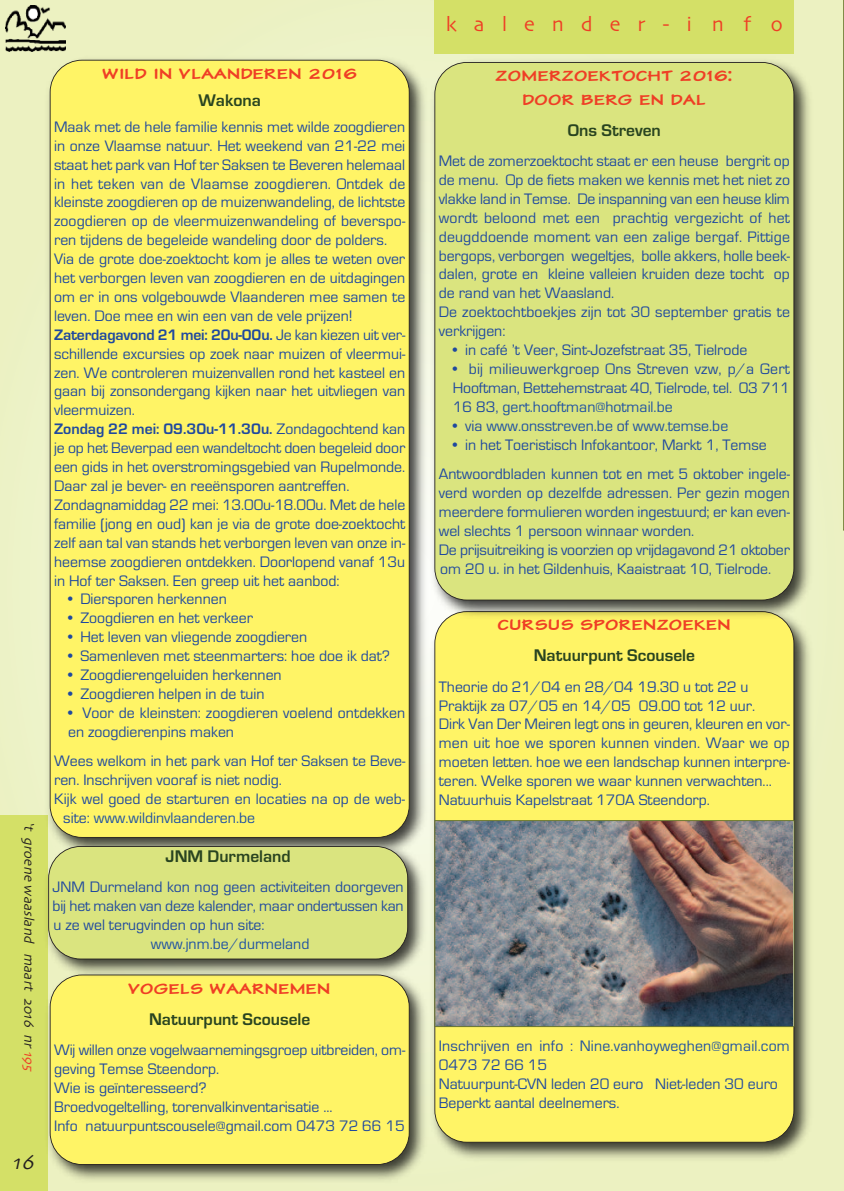
<style>
.page{position:relative;width:844px;height:1191px;background:#fff}
.page>*{position:absolute;margin:0;border:0;box-sizing:border-box;transform-origin:0 0}
.t1{font:21px "Skia";letter-spacing:.805em;color:#ef3e25}
.t2{font:italic 21px "Skia";color:#231f20}
.t3{font:700 17.5px "Eurostile";color:#294420}
.t4{font:15.75px/18.9px "Eurostile";color:#1f499f}
.t5{font:15.75px/23.6px "Comicbk";color:#ef3e25;text-align:center}
.t6{font:15.75px "Eurostile";color:#1e51a3}
.t7{font:italic 14px "Skia";color:#231f20}
.s1{color:#ef3e25}
.s2{font-weight:700}
.s3{color:#1f499f}
.s4{color:#1e51a3}
</style>
<div class="page">
<div style="left:0;top:0;width:843px;height:1191px;background:#ecf1c1"></div>
<div style="left:434px;top:0;width:360px;height:53px;background:#d4e067"></div>
<div style="left:0;top:815px;width:48px;height:376px;background:#d4e067"></div>
<img style="left:6px;top:6px;width:60px;height:46px">
<img style="left:430px;top:623px;width:380px;height:536px">
<div style="left:434px;top:611px;width:359px;height:531px;background:#fff466;border-radius:32px"></div>
<img style="left:42px;top:59px;width:390px;height:801px">
<div style="left:50px;top:60px;width:359px;height:777px;background:#fff466;border-radius:32px"></div>
<div style="left:50px;top:60px;width:359px;height:778px;border:2px solid #231f20;border-radius:32px"></div>
<img style="left:436px;top:822px;width:355px;height:203px">
<div style="left:434px;top:820px;width:360px;height:207px;border:1px solid #6d7831"></div>
<img style="left:48px;top:966px;width:384px;height:214px">
<div style="left:50px;top:975px;width:359px;height:189px;background:#fff466;border-radius:32px"></div>
<div style="left:50px;top:974px;width:359px;height:191px;border:2px solid #231f20;border-radius:32px"></div>
<img style="left:42px;top:838px;width:388px;height:144px">
<div style="left:49px;top:846px;width:358px;height:113px;background:#dae47f;border-radius:32px"></div>
<div style="left:48px;top:846px;width:360px;height:113px;border:2px solid #231f20;border-radius:32px"></div>
<img style="left:426px;top:59px;width:384px;height:564px">
<div style="left:434px;top:62px;width:359px;height:538px;background:#dae47f;border-radius:32px"></div>
<div style="left:434px;top:62px;width:360px;height:538px;border:2px solid #231f20;border-radius:32px"></div>
<svg style="left:843px;top:0;width:1px;height:530px"></svg>
<p class="t7" style="left:38px;top:822px;width:254px;rotate:90deg">‘t groene waasland maart 2016 nr <span class="s1">195</span></p>
<h1 class="t2" style="left:12px;top:1149px;width:29px">16</h1>
<p class="t5" style="left:102px;top:61px;width:256px">WILD IN VLAANDEREN 2016</p>
<p class="t3" style="left:198px;top:89px;width:64px">Wakona</p>
<p class="t4" style="left:54px;top:117px;width:352px">Maak met de hele familie kennis met wilde zoogdieren in onze Vlaamse natuur. Het weekend van 21-22 mei staat het park van Hof ter Saksen te Beveren helemaal in het teken van de Vlaamse zoogdieren. Ontdek de kleinste zoogdieren op de muizenwandeling, de lichtste zoogdieren op de vleermuizenwandeling of beverspo&shy;ren tijdens de begeleide wandeling door de polders.<br>Via de grote doe-zoektocht kom je alles te weten over het verborgen leven van zoogdieren en de uitdagingen om er in ons volgebouwde Vlaanderen mee samen te leven. Doe mee en win een van de vele prijzen!<br><span class="s2">Zaterdagavond 21 mei: 20u-00u.</span> Je kan kiezen uit ver&shy;schillende excursies op zoek naar muizen of vleermui&shy;zen. We controleren muizenvallen rond het kasteel en gaan bij zonsondergang kijken naar het uitvliegen van vleermuizen.<br><span class="s2">Zondag 22 mei: 09.30u-11.30u.</span> Zondagochtend kan je op het Beverpad een wandeltocht doen begeleid door een gids in het overstromingsgebied van Rupelmonde.<br>Daar zal je bever- en reeënsporen aantreffen.<br>Zondagnamiddag 22 mei: 13.00u-18.00u. Met de hele familie (jong en oud) kan je via de grote doe-zoektocht zelf aan tal van stands het verborgen leven van onze in&shy;heemse zoogdieren ontdekken. Doorlopend vanaf 13u in Hof ter Saksen. Een greep uit het aanbod:</p>
<p class="t4" style="left:68px;top:589px;width:160px">• Diersporen herkennen</p>
<p class="t4" style="left:68px;top:608px;width:186px">• Zoogdieren en het verkeer</p>
<p class="t4" style="left:68px;top:627px;width:241px">• Het leven van vliegende zoogdieren</p>
<p class="t4" style="left:68px;top:646px;width:323px">• Samenleven met steenmarters: hoe doe ik dat?</p>
<p class="t4" style="left:68px;top:665px;width:215px">• Zoogdierengeluiden herkennen</p>
<p class="t4" style="left:68px;top:684px;width:198px">• Zoogdieren helpen in de tuin</p>
<p class="t4" style="left:68px;top:703px;width:338px">• Voor de kleinsten: zoogdieren voelend ontdekken en zoogdierenpins maken</p>
<p class="t4" style="left:54px;top:751px;width:352px">Wees welkom in het park van Hof ter Saksen te Beve-</p>
<p class="t4" style="left:54px;top:770px;width:229px">ren. Inschrijven vooraf is niet nodig.</p>
<p class="t4" style="left:54px;top:789px;width:352px">Kijk wel goed de starturen en locaties na op de web-</p>
<p class="t6" style="left:63px;top:808px;width:193px"><span class="s3">site:</span> www.wildinvlaanderen.be</p>
<p class="t3" style="left:166px;top:845px;width:126px">JNM Durmeland</p>
<p class="t4" style="left:53px;top:877px;width:352px;text-align:justify">JNM Durmeland kon nog geen activiteiten doorgeven bij het maken van deze kalender, maar ondertussen kan u ze wel terugvinden op hun site:</p>
<p class="t6" style="left:151px;top:934px;width:160px">www.jnm.be/durmeland</p>
<p class="t5" style="left:128px;top:976px;width:204px">VOGELS WAARNEMEN</p>
<p class="t3" style="left:149px;top:1008px;width:163px">Natuurpunt Scousele</p>
<p class="t4" style="left:54px;top:1040px;width:352px">Wij willen onze vogelwaarnemingsgroep uitbreiden, om&shy;geving Temse Steendorp.<br>Wie is geïnteresseerd?<br>Broedvogeltelling, torenvalkinventarisatie ...<br>Info natuurpuntscousele@gmail.com 0473 72 66 15</p>
<h1 class="t1" style="left:446px;top:12px;width:338px">kalender-i n f o</h1>
<p class="t5" style="left:495px;top:64px;width:239px">ZOMERZOEKTOCHT 2016:<br>DOOR BERG EN DAL</p>
<p class="t3" style="left:567px;top:119px;width:94px">Ons Streven</p>
<p class="t4" style="left:438px;top:151px;width:352px">Met de zomerzoektocht staat er een heuse bergrit op de menu. Op de fiets maken we kennis met het niet zo vlakke land in Temse. De inspanning van een heuse klim wordt beloond met een prachtig vergezicht of het deugddoende moment van een zalige bergaf. Pittige bergops, verborgen wegeltjes, bolle akkers, holle beek&shy;dalen, grote en kleine valleien kruiden deze tocht op de rand van het Waasland.<br>De zoektochtboekjes zijn tot 30 september gratis te verkrijgen:</p>
<p class="t4" style="left:452px;top:340px;width:296px">• in café ’t Veer, Sint-Jozefstraat 35, Tielrode</p>
<p class="t4" style="left:452px;top:359px;width:338px;text-align:justify">• bij milieuwerkgroep Ons Streven vzw, p/a Gert Hooftman, Bettehemstraat 40, Tielrode, tel. 03 711<br>16 83, <span class="s4">gert.hooftman@hotmail.be</span></p>
<p class="t6" style="left:452px;top:416px;width:277px"><span class="s3">• via</span> www.onsstreven.be <span class="s3">of</span> www.temse.be</p>
<p class="t4" style="left:438px;top:429px;width:352px;line-height:29.4px;text-align:center">• in het Toeristisch Infokantoor, Markt 1, Temse<br>Antwoordbladen kunnen tot en met 5 oktober ingele-</p>
<p class="t4" style="left:438px;top:483px;width:352px">verd worden op dezelfde adressen. Per gezin mogen meerdere formulieren worden ingestuurd; er kan even&shy;wel slechts 1 persoon winnaar worden.<br>De prijsuitreiking is voorzien op vrijdagavond 21 oktober om 20 u. in het Gildenhuis, Kaaistraat 10, Tielrode.</p>
<p class="t5" style="left:497px;top:613px;width:235px">CURSUS SPORENZOEKEN</p>
<p class="t3" style="left:533px;top:645px;width:163px">Natuurpunt Scousele</p>
<p class="t4" style="left:438px;top:677px;width:352px">Theorie do 21/04 en 28/04 19.30 u tot 22 u Praktijk za 07/05 en 14/05 09.00 tot 12 uur.<br>Dirk Van Der Meiren legt ons in geuren, kleuren en vor&shy;men uit hoe we sporen kunnen vinden. Waar we op moeten letten. hoe we een landschap kunnen interpre&shy;teren. Welke sporen we waar kunnen verwachten...<br>Natuurhuis Kapelstraat 170A Steendorp.</p>
<p class="t4" style="left:438px;top:1036px;width:352px">Inschrijven en info : <span class="s4">Nine.vanhoyweghen@gmail.com </span>0473 72 66 15<br>Natuurpunt-CVN leden 20 euro Niet-leden 30 euro Beperkt aantal deelnemers.</p>
</div>
